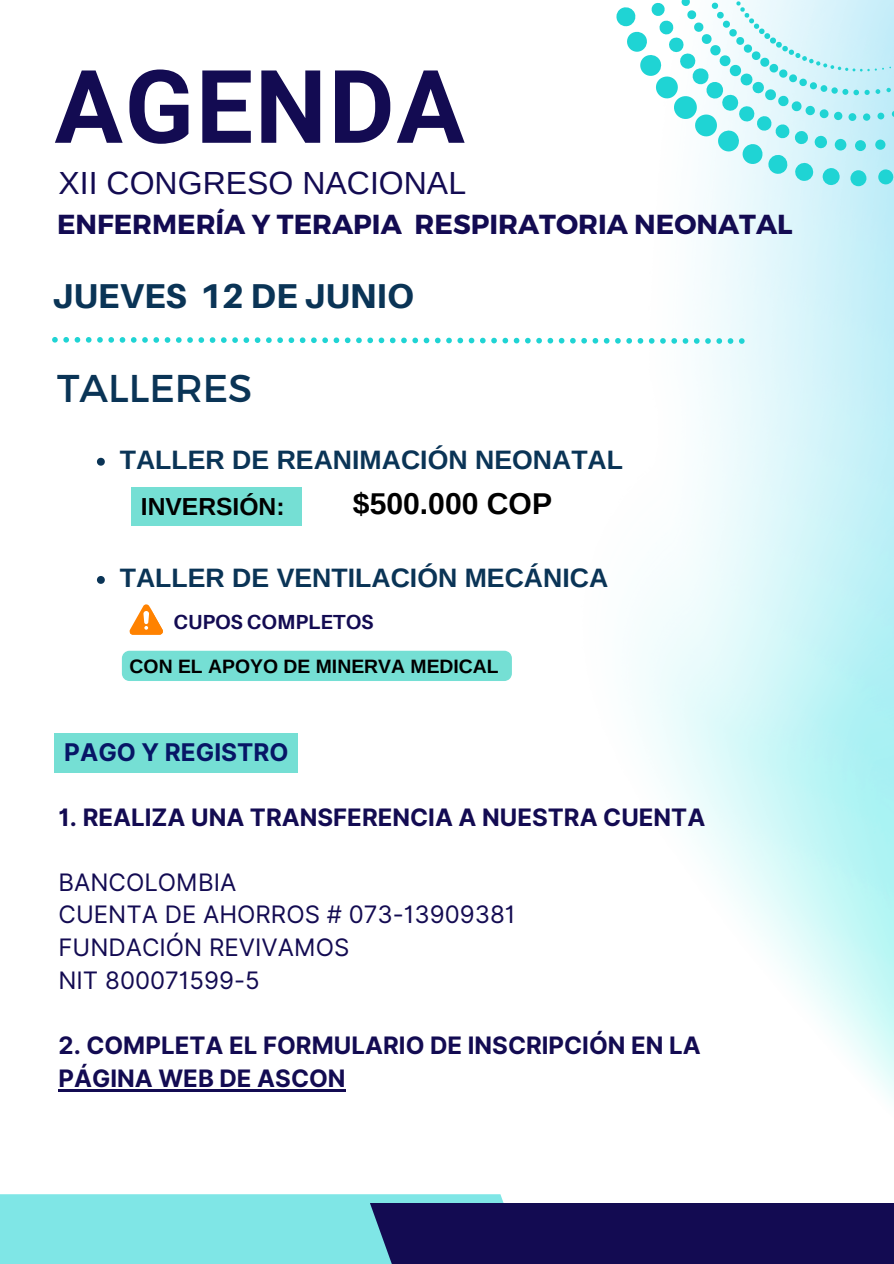
<style>
.page{position:relative;width:894px;height:1264px;background:#fff}
.page>*{position:absolute;margin:0;border:0;box-sizing:border-box;transform-origin:0 0}
.t1{font:700 101.7px "Roboto";letter-spacing:.02em;color:#130b52}
.t2{font:38.7px "Montserrat";color:#0a3456}
.t3{font:800 34.5px "Aileron";color:#0a3456}
.t4{font:31.95px "Arimo";color:#130b52}
.t5{font:700 30.15px "Arimo";color:#000}
.t6{font:700 27.45px "Montserrat";color:#130b52}
.t7{font:700 26.7px "Arimo";color:#0a3456}
.t8{font:700 24.6px "Arimo";color:#000}
.t9{font:700 24.3px "Inter";color:#071666}
.t10{font:700 24px/32.7px "Inter";color:#130b52}
.t11{font:24px "Inter";color:#130b52}
.t12{font:700 20.4px "Aileron";color:#130b52}
.t13{font:700 19.35px "Arimo";color:#000}
</style>
<div class="page">
<img style="left:146px;top:186px;width:747px;height:916px">
<div style="left:0;top:1194px;width:546px;height:69px;background:#7fe6e6"></div>
<div style="left:370px;top:1202px;width:523px;height:61px;background:#130b52"></div>
<svg style="left:616px;top:0;width:277px;height:186px"></svg>
<svg style="left:52px;top:337px;width:692px;height:7px"></svg>
<svg style="left:97px;top:458px;width:8px;height:7px"></svg>
<svg style="left:97px;top:576px;width:8px;height:8px"></svg>
<svg style="left:129px;top:604px;width:34px;height:30px"></svg>
<div style="left:122px;top:650px;width:389px;height:31px;background:#75dfd4"></div>
<div style="left:131px;top:487px;width:170px;height:38px;background:#75dfd4"></div>
<hr style="left:58px;top:1088px;width:287px;height:3px;background:#130b52">
<div style="left:55px;top:733px;width:243px;height:39px;background:#75dfd4"></div>
<h1 class="t1" style="left:54px;top:48px;width:411px">AGENDA</h1>
<h4 class="t4" style="left:58px;top:165px;width:409px">XII CONGRESO NACIONAL</h4>
<h5 class="t6" style="left:57px;top:206px;width:737px">ENFERMERÍA Y TERAPIA RESPIRATORIA NEONATAL</h5>
<h3 class="t3" style="left:52px;top:275px;width:363px">JUEVES 12 DE JUNIO</h3>
<p class="t2" style="left:57px;top:363px;width:197px">TALLERES</p>
<p class="t7" style="left:120px;top:445px;width:504px">TALLER DE REANIMACIÓN NEONATAL</p>
<p class="t8" style="left:141px;top:492px;width:145px">INVERSIÓN:</p>
<h6 class="t5" style="left:353px;top:487px;width:200px">$500.000 COP</h6>
<p class="t7" style="left:120px;top:563px;width:490px">TALLER DE VENTILACIÓN MECÁNICA</p>
<h2 class="t12" style="left:173px;top:609px;width:202px">CUPOS COMPLETOS</h2>
<p class="t13" style="left:130px;top:655px;width:370px">CON EL APOYO DE MINERVA MEDICAL</p>
<p class="t9" style="left:64px;top:737px;width:226px">PAGO Y REGISTRO</p>
<h5 class="t10" style="left:58px;top:800px;width:648px">1. REALIZA UNA TRANSFERENCIA A NUESTRA CUENTA</h5>
<p class="t11" style="left:58px;top:867px;width:179px">BANCOLOMBIA</p>
<p class="t11" style="left:58px;top:900px;width:458px">CUENTA DE AHORROS # 073-13909381</p>
<p class="t11" style="left:58px;top:933px;width:292px">FUNDACIÓN REVIVAMOS</p>
<h6 class="t11" style="left:58px;top:965px;width:203px">NIT 800071599-5</h6>
<h6 class="t10" style="left:58px;top:1028px;width:643px">2. COMPLETA EL FORMULARIO DE INSCRIPCIÓN EN LA<br>PÁGINA WEB DE ASCON</h6>
</div>
